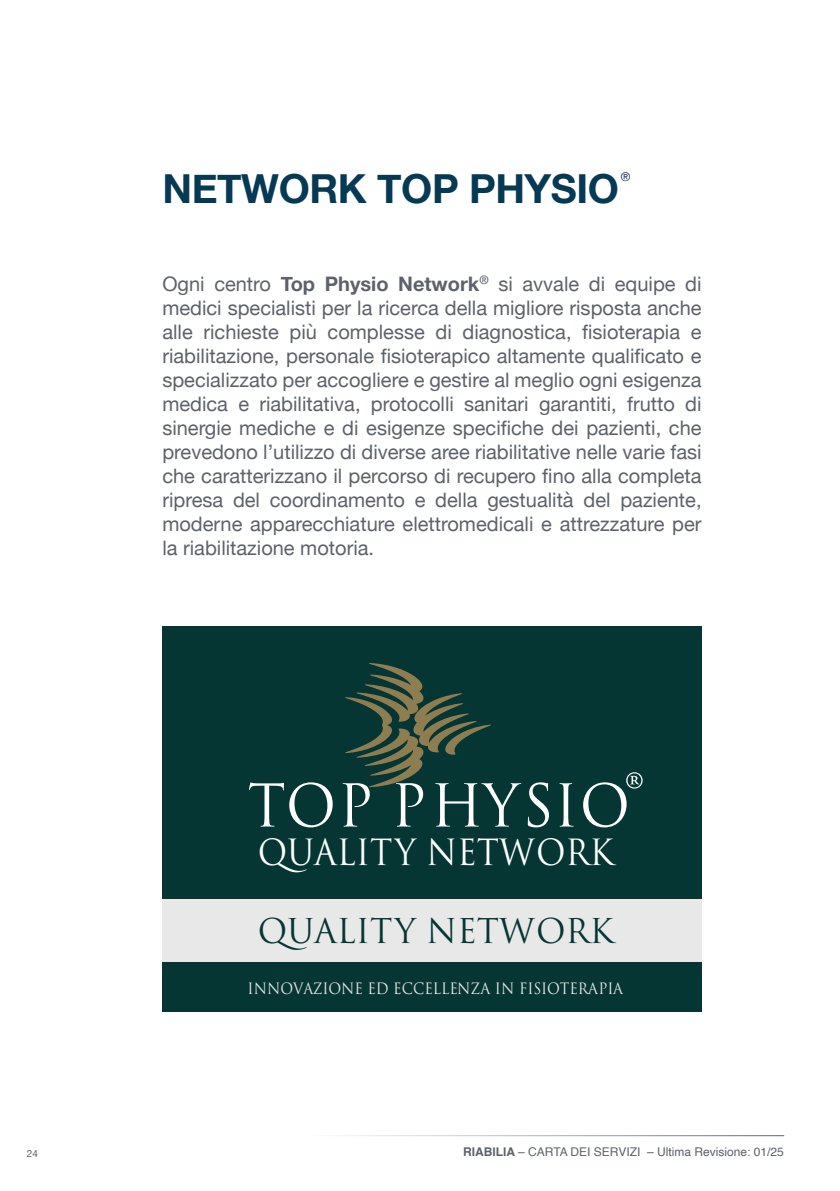
<style>
.page{position:relative;width:840px;height:1191px;background:#fff}
.page>*{position:absolute;margin:0;border:0;box-sizing:border-box;transform-origin:0 0}
.t1{font:57.4px "Trajan Pro 3";letter-spacing:.025em;color:#fff;scale:.96 1}
.t2{font:700 40px "Helvetica Neue";letter-spacing:-.01em;color:#063a54}
.t3{font:35.2px "Trajan Pro 3";color:#fff;scale:.92 1}
.t4{font:33.2px "Trajan Pro 3";color:#053633}
.t5{font:20px/24px "Helvetica Neue";color:#5d626a;text-align:justify}
.t6{font:15.2px "Trajan Pro 3";color:#e8e8e8;scale:.92 1}
.t7{font:12px "Helvetica";color:#5d626a}
.t8{font:12px "Helvetica Neue";color:#233364}
.t9{font:10px "Helvetica Neue";color:#5d626a}
.s1{font-weight:700}
</style>
<div class="page">
<div style="left:162px;top:898px;width:539px;height:64px;background:#e8e8e8"></div>
<div style="left:162px;top:626px;width:539px;height:272px;background:#053633"></div>
<div style="left:162px;top:962px;width:539px;height:49px;background:#053633"></div>
<svg style="left:626px;top:772px;width:16px;height:16px"></svg>
<svg style="left:345px;top:663px;width:145px;height:124px"></svg>
<p class="t8" style="left:620px;top:168px;width:11px">®</p>
<h2 class="t2" style="left:162px;top:157px;width:458px">NETWORK TOP PHYSIO</h2>
<p class="t5" style="left:162px;top:272px;width:540px">Ogni centro <span class="s1">Top Physio Network</span><sup>®</sup> si avvale di equipe di medici specialisti per la ricerca della migliore risposta anche alle richieste più complesse di diagnostica, fisioterapia e riabilitazione, personale fisioterapico altamente qualificato e specializzato per accogliere e gestire al meglio ogni esigenza medica e riabilitativa, protocolli sanitari garantiti, frutto di sinergie mediche e di esigenze specifiche dei pazienti, che prevedono l’utilizzo di diverse aree riabilitative nelle varie fasi che caratterizzano il percorso di recupero fino alla completa ripresa del coordinamento e della gestualità del paziente, moderne apparecchiature elettromedicali e attrezzature per la riabilitazione motoria.</p>
<h1 class="t1" style="left:247px;top:766px;width:400px">TOP PHYSIO</h1>
<h3 class="t3" style="left:257px;top:828px;width:389px">QUALITY NETWORK</h3>
<h3 class="t4" style="left:257px;top:908px;width:358px">QUALITY NETWORK</h3>
<p class="t6" style="left:247px;top:978px;width:409px">INNOVAZIONE ED ECCELLENZA IN FISIOTERAPIA</p>
<p class="t9" style="left:27px;top:1145px;width:13px">24</p>
<p class="t7" style="left:463px;top:1142px;width:322px"><span class="s1">RIABILIA</span> – CARTA DEI SERVIZI – Ultima Revisione: 01/25</p>
</div>
